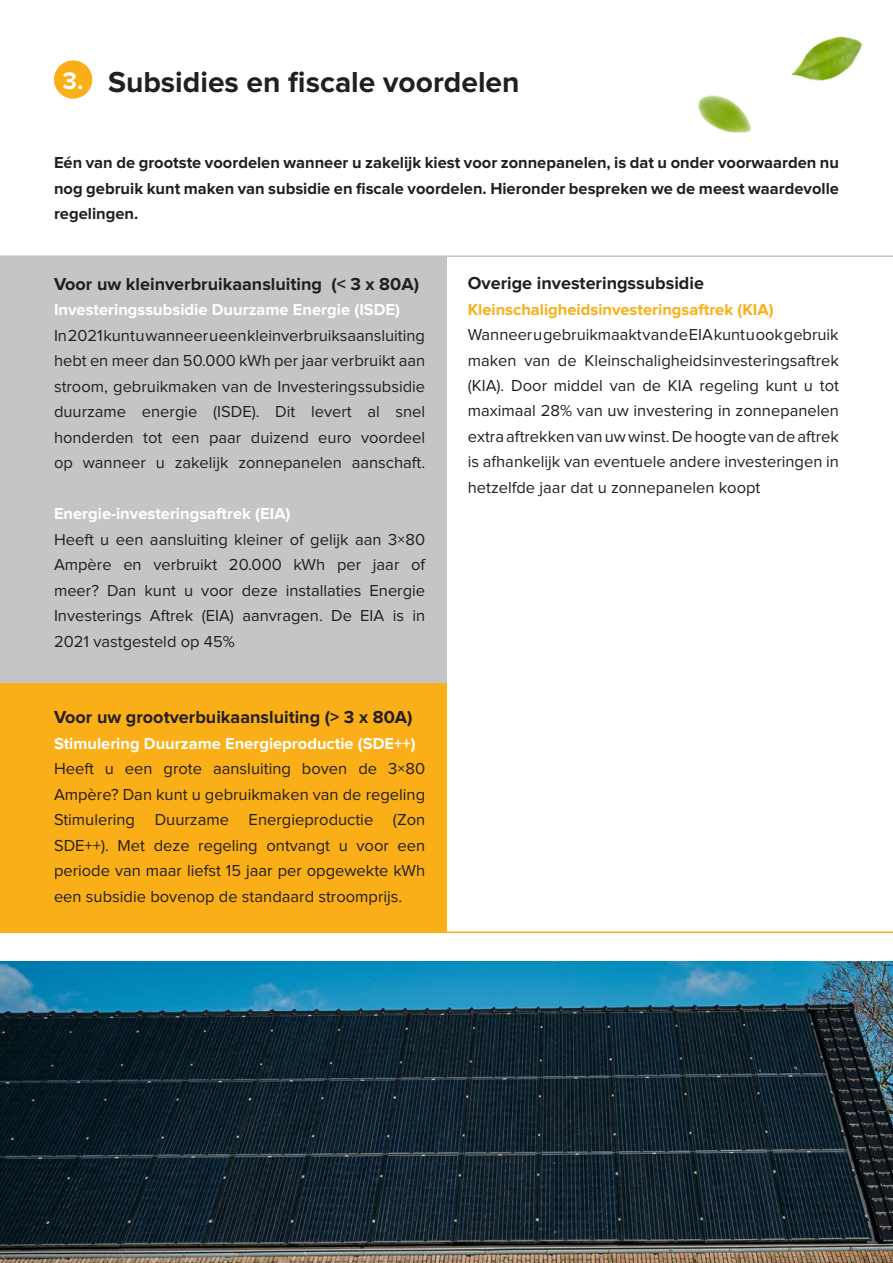
<style>
.page{position:relative;width:893px;height:1263px;background:#fff}
.page>*{position:absolute;margin:0;border:0;box-sizing:border-box;transform-origin:0 0}
.Koppen{font:700 30px "Proxima Nova";color:#231f20}
.t1{font:700 24.75px "Proxima Nova";color:#fff}
.t2{font:700 18px "Proxima Nova";color:#231f20}
.t3{font:16.5px/25.5px "Proxima Nova";color:#231f20;text-align:justify}
.t4{font:700 16.5px/25.5px "Proxima Nova";color:#231f20;text-align:justify}
.t5{font:700 16.5px "Proxima Nova";color:#fff}
.s1{font-weight:700;color:#faaf18}
</style>
<div class="page">
<div style="left:0;top:682px;width:446px;height:250px;background:#faaf18"></div>
<div style="left:0;top:256px;width:446px;height:426px;background:#c4c5c5"></div>
<div style="left:54px;top:60px;width:38px;height:39px;background:#faaf18;border-radius:50%"></div>
<img style="left:698px;top:36px;width:165px;height:97px">
<img style="left:0;top:961px;width:893px;height:302px">
<hr style="left:0;top:255px;width:893px;height:2px;background:#c4c5c5">
<hr style="left:0;top:931px;width:893px;height:2px;background:#faaf18">
<p class="t1" style="left:62px;top:67px;width:22px">3.</p>
<p class="Koppen" style="left:108px;top:65px;width:413px">Subsidies en fiscale voordelen</p>
<p class="t4" style="left:54px;top:150px;width:786px">Eén van de grootste voordelen wanneer u zakelijk kiest voor zonnepanelen, is dat u onder voorwaarden nu nog gebruik kunt maken van subsidie en fiscale voordelen. Hieronder bespreken we de meest waardevolle regelingen.</p>
<p class="t2" style="left:54px;top:273px;width:367px">Voor uw kleinverbruikaansluiting (&lt; 3 x 80A)</p>
<p class="t5" style="left:54px;top:300px;width:348px">Investeringssubsidie Duurzame Energie (ISDE)</p>
<p class="t3" style="left:54px;top:323px;width:373px">In 2021 kunt u wanneer u een kleinverbruiksaansluiting hebt en meer dan 50.000 kWh per jaar verbruikt aan stroom, gebruikmaken van de Investeringssubsidie duurzame energie (ISDE). Dit levert al snel honderden tot een paar duizend euro voordeel op wanneer u zakelijk zonnepanelen aanschaft.</p>
<p class="t5" style="left:54px;top:504px;width:238px">Energie-investeringsaftrek (EIA)</p>
<p class="t3" style="left:54px;top:527px;width:373px">Heeft u een aansluiting kleiner of gelijk aan 3×80<br>Ampère en verbruikt 20.000 kWh per jaar of meer? Dan kunt u voor deze installaties Energie Investerings Aftrek (EIA) aanvragen. De EIA is in 2021 vastgesteld op 45%</p>
<p class="t2" style="left:54px;top:707px;width:360px">Voor uw grootverbuikaansluiting (&gt; 3 x 80A)</p>
<p class="t5" style="left:54px;top:734px;width:363px">Stimulering Duurzame Energieproductie (SDE++)</p>
<p class="t3" style="left:54px;top:756px;width:373px">Heeft u een grote aansluiting boven de 3×80<br>Ampère? Dan kunt u gebruikmaken van de regeling Stimulering Duurzame Energieproductie (Zon SDE++). Met deze regeling ontvangt u voor een periode van maar liefst 15 jaar per opgewekte kWh een subsidie bovenop de standaard stroomprijs.</p>
<p class="t2" style="left:468px;top:272px;width:238px">Overige investeringssubsidie</p>
<p class="t3" style="left:468px;top:297px;width:373px;text-align:left"><span class="s1">Kleinschaligheidsinvesteringsaftrek (KIA)<br></span>Wanneer u gebruikmaakt van de EIA kunt u ook gebruik maken van de Kleinschaligheidsinvesteringsaftrek (KIA). Door middel van de KIA regeling kunt u tot maximaal 28% van uw investering in zonnepanelen extra aftrekken van uw winst. De hoogte van de aftrek is afhankelijk van eventuele andere investeringen in hetzelfde jaar dat u zonnepanelen koopt</p>
</div>
